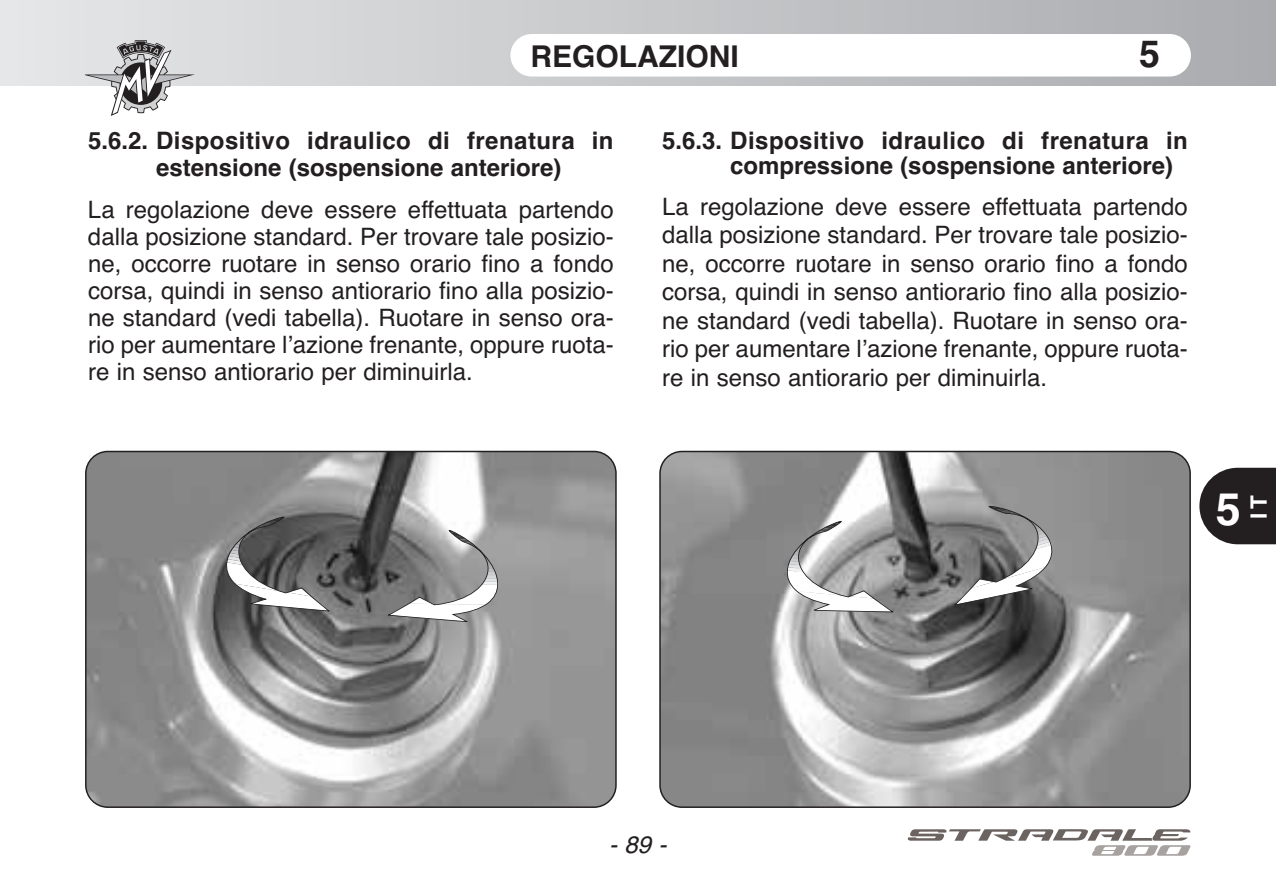
<style>
.page{position:relative;width:1276px;height:893px;background:#fff}
.page>*{position:absolute;margin:0;border:0;box-sizing:border-box;transform-origin:0 0}
.t1{font:700 45px "Helvetica";color:#fff}
.t2{font:700 37.5px "Helvetica";color:#231f20}
.t3{font:700 30px "Helvetica";color:#231f20}
.t4{font:24px/27px "Helvetica";color:#231f20;text-align:justify}
.t5{font:700 24px/27px "Helvetica";color:#231f20}
.t6{font:italic 24px "Helvetica";color:#231f20}
.t7{font:700 22.5px "Helvetica";color:#fff}
</style>
<div class="page">
<div style="left:0;top:0;width:1276px;height:85px;background:linear-gradient(to right,#e6e7e8,#aaabaf)"></div>
<div style="left:510px;top:34px;width:681px;height:43px;background:#fff;border-radius:21px"></div>
<svg style="left:1199px;top:468px;width:77px;height:76px;background:#3b3738"></svg>
<svg style="left:85px;top:40px;width:110px;height:76px"></svg>
<svg style="left:907px;top:829px;width:283px;height:27px"></svg>
<svg style="left:85px;top:451px;width:532px;height:357px;background:#949494"></svg>
<svg style="left:388px;top:530px;width:110px;height:92px"></svg>
<svg style="left:221px;top:516px;width:110px;height:95px;background:#747474"></svg>
<svg style="left:659px;top:451px;width:532px;height:357px;background:#919090"></svg>
<svg style="left:953px;top:506px;width:108px;height:100px;background:#8a8a8a"></svg>
<svg style="left:784px;top:521px;width:111px;height:91px"></svg>
<p class="t3" style="left:530px;top:39px;width:210px">REGOLAZIONI</p>
<h2 class="t2" style="left:1139px;top:32px;width:22px">5</h2>
<p class="t5" style="left:156px;top:127px;width:459px;text-indent:-68px">5.6.2. Dispositivo idraulico di frenatura in estensione (sospensione anteriore)</p>
<p class="t4" style="left:88px;top:196px;width:527px">La regolazione deve essere effettuata partendo dalla posizione standard. Per trovare tale posizio&shy;ne, occorre ruotare in senso orario fino a fondo corsa, quindi in senso antiorario fino alla posizio&shy;ne standard (vedi tabella). Ruotare in senso ora&shy;rio per aumentare l’azione frenante, oppure ruota&shy;re in senso antiorario per diminuirla.</p>
<p class="t5" style="left:730px;top:128px;width:459px;line-height:25.5px;text-indent:-68px">5.6.3. Dispositivo idraulico di frenatura in compressione (sospensione anteriore)</p>
<p class="t4" style="left:662px;top:192px;width:527px;line-height:28.5px">La regolazione deve essere effettuata partendo dalla posizione standard. Per trovare tale posizio&shy;ne, occorre ruotare in senso orario fino a fondo corsa, quindi in senso antiorario fino alla posizio&shy;ne standard (vedi tabella). Ruotare in senso ora&shy;rio per aumentare l’azione frenante, oppure ruota&shy;re in senso antiorario per diminuirla.</p>
<h1 class="t1" style="left:1216px;top:483px;width:27px">5</h1>
<p class="t7" style="left:1246px;top:519px;width:25px;rotate:-90deg">IT</p>
<p class="t6" style="left:609px;top:831px;width:59px">-89-</p>
</div>
